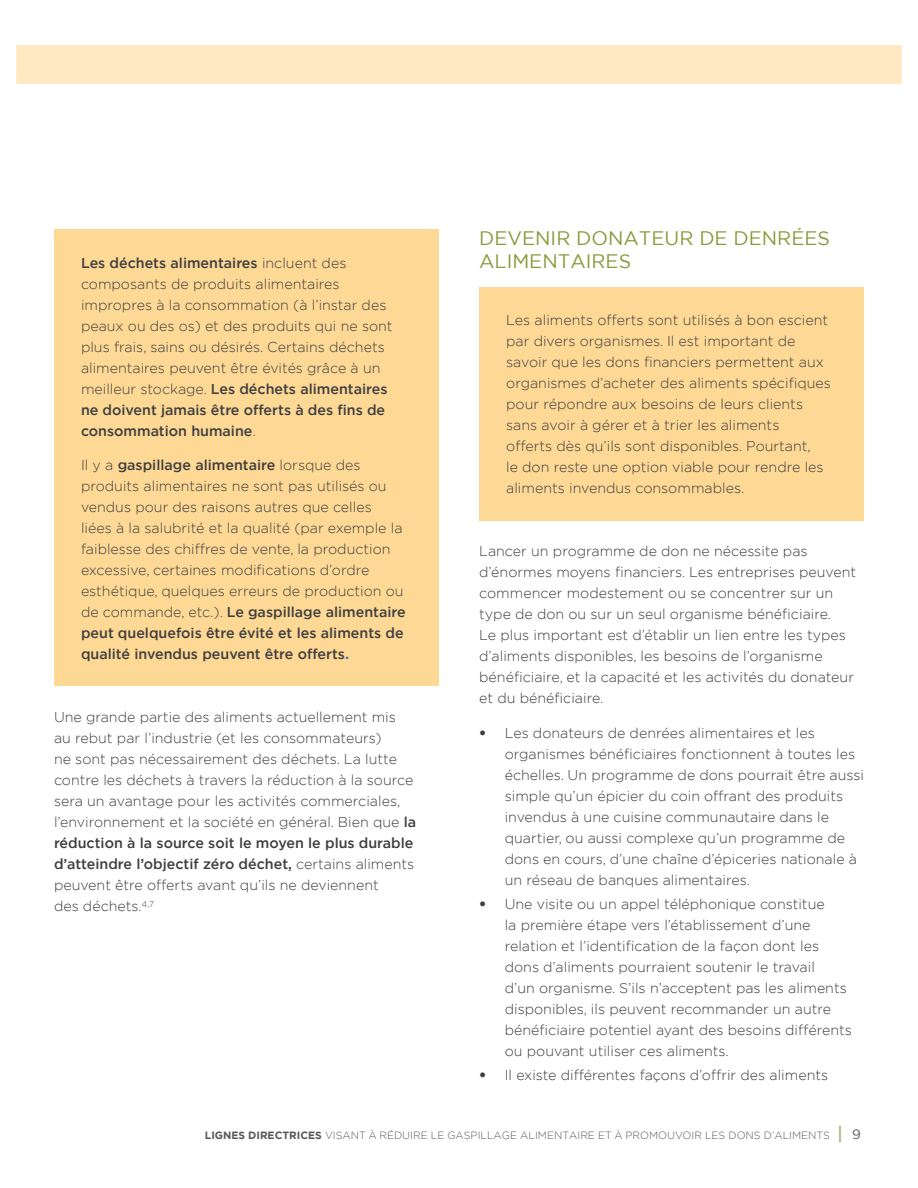
<style>
.page{position:relative;width:918px;height:1188px;background:#fff}
.page>*{position:absolute;margin:0;border:0;box-sizing:border-box;transform-origin:0 0}
.Header_2{font:19.5px/22.5px "Gotham";color:#889a3a}
.Body{font:300 14.25px/21px "Gotham";color:#3e3e3f}
.t1{font:300 10.5px "Gotham";color:#57585a}
.s1{font-weight:500}
.s2{font-weight:700;color:#4472c4}
.s3{font-weight:900}
.s4{font-weight:700}
.s5{font-weight:500;font-size:18px;color:#a8b980}
.s6{font-weight:400;font-size:13.5px}
</style>
<div class="page">
<div style="left:54px;top:230px;width:385px;height:456px;background:#fed895"></div>
<div style="left:479px;top:287px;width:385px;height:234px;background:#fed895"></div>
<div style="left:0;top:45px;width:918px;height:39px;background:#fee9c3"></div>
<p class="Body" style="left:81px;top:252px;width:313px"><span class="s1">Les déchets alimentaires</span> incluent des composants de produits alimentaires impropres à la consommation (à l’instar des peaux ou des os) et des produits qui ne sont plus frais, sains ou désirés. Certains déchets alimentaires peuvent être évités grâce à un meilleur stockage. <span class="s1">Les déchets alimentaires ne doivent jamais être offerts à des fins de consommation humaine</span>.</p>
<p class="Body" style="left:81px;top:454px;width:326px">Il y a <span class="s1">gaspillage alimentaire</span> lorsque des produits alimentaires ne sont pas utilisés ou vendus pour des raisons autres que celles liées à la salubrité et la qualité (par exemple la faiblesse des chiffres de vente, la production excessive, certaines modifications d’ordre esthétique, quelques erreurs de production ou de commande, etc.). <span class="s1">Le gaspillage alimentaire peut quelquefois être évité et les aliments de qualité invendus peuvent être offerts</span><span class="s2">.</span></p>
<p class="Body" style="left:54px;top:706px;width:364px">Une grande partie des aliments actuellement mis au rebut par l’industrie (et les consommateurs)<br>ne sont pas nécessairement des déchets. La lutte contre les déchets à travers la réduction à la source sera un avantage pour les activités commerciales, l’environnement et la société en général. Bien que <span class="s1">la réduction à la source soit le moyen le plus durable d’atteindre l’objectif zéro déchet,</span> certains aliments peuvent être offerts avant qu’ils ne deviennent<br>des déchets.<sup>4,7</sup></p>
<p class="Header_2" style="left:479px;top:227px;width:352px">DEVENIR DONATEUR DE DENRÉES<br>ALIMENTAIRES</p>
<p class="Body" style="left:506px;top:310px;width:326px">Les aliments offerts sont utilisés à bon escient par divers organismes. Il est important de savoir que les dons financiers permettent aux organismes d’acheter des aliments spécifiques pour répondre aux besoins de leurs clients sans avoir à gérer et à trier les aliments<br>offerts dès qu’ils sont disponibles. Pourtant,<br>le don reste une option viable pour rendre les aliments invendus consommables.</p>
<p class="Body" style="left:479px;top:541px;width:379px">Lancer un programme de don ne nécessite pas d’énormes moyens financiers. Les entreprises peuvent commencer modestement ou se concentrer sur un type de don ou sur un seul organisme bénéficiaire.<br>Le plus important est d’établir un lien entre les types d’aliments disponibles, les besoins de l’organisme bénéficiaire, et la capacité et les activités du donateur et du bénéficiaire.</p>
<p class="Body" style="left:505px;top:722px;width:361px;text-indent:-26px"><span class="s3">•</span> Les donateurs de denrées alimentaires et les organismes bénéficiaires fonctionnent à toutes les échelles. Un programme de dons pourrait être aussi simple qu’un épicier du coin offrant des produits invendus à une cuisine communautaire dans le quartier, ou aussi complexe qu’un programme de dons en cours, d’une chaîne d’épiceries nationale à un réseau de banques alimentaires.</p>
<p class="Body" style="left:505px;top:893px;width:349px;text-indent:-26px"><span class="s3">•</span> Une visite ou un appel téléphonique constitue<br>la première étape vers l’établissement d’une relation et l’identification de la façon dont les dons d’aliments pourraient soutenir le travail<br>d’un organisme. S’ils n’acceptent pas les aliments disponibles, ils peuvent recommander un autre bénéficiaire potentiel ayant des besoins différents ou pouvant utiliser ces aliments.</p>
<p class="Body" style="left:479px;top:1065px;width:350px"><span class="s3">•</span> Il existe différentes façons d’offrir des aliments</p>
<p class="t1" style="left:205px;top:1128px;width:658px"><span class="s4">LIGNES DIRECTRICES</span> VISANT À RÉDUIRE LE GASPILLAGE ALIMENTAIRE ET À PROMOUVOIR LES DONS D’ALIMENTS <span class="s5">|</span> <span class="s6">9</span></p>
</div>
